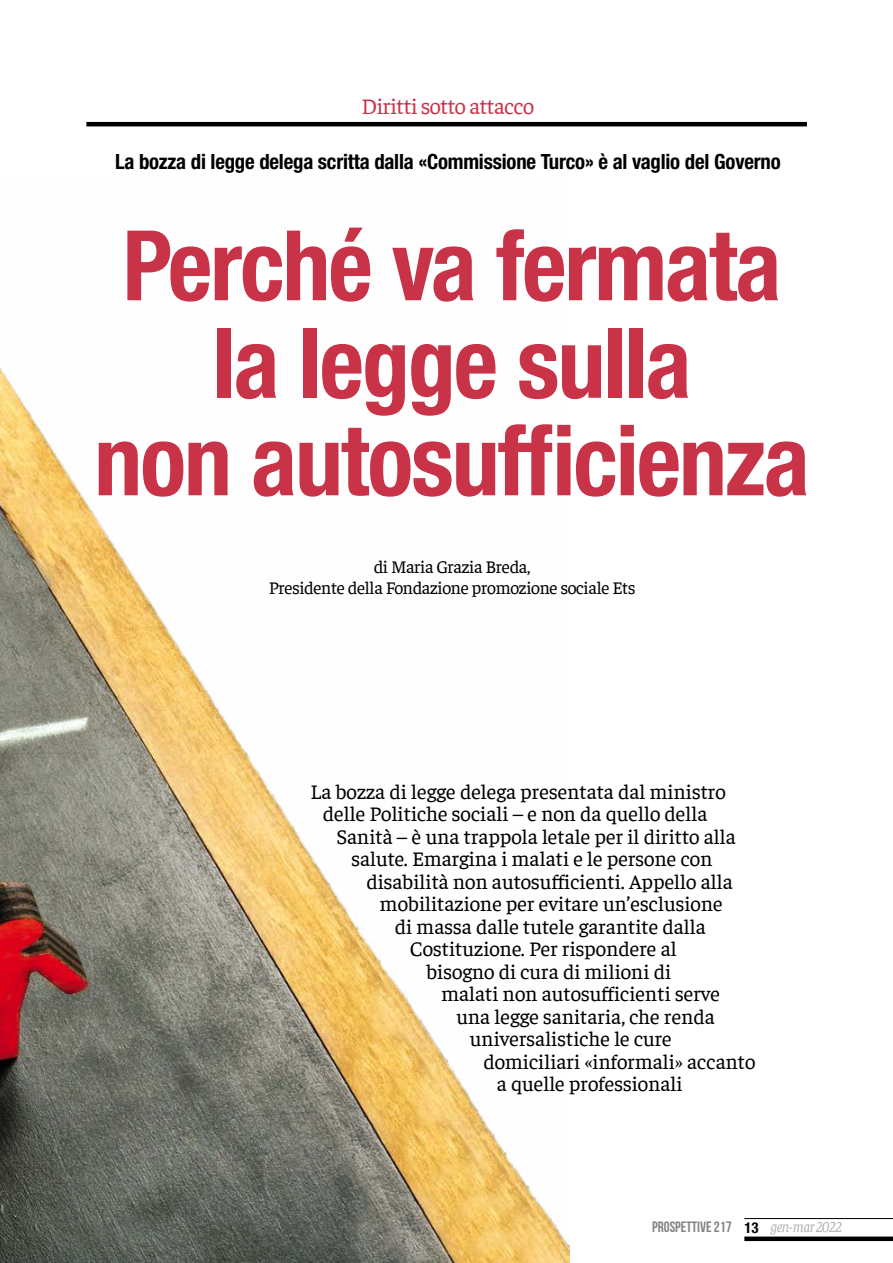
<style>
.page{position:relative;width:893px;height:1263px;background:#fff}
.page>*{position:absolute;margin:0;border:0;box-sizing:border-box;transform-origin:0 0}
.t1{font:700 condensed 97.5px/97.5px "Helvetica Neue LT Std";letter-spacing:-.02em;color:#c93348;text-align:center}
.t2{font:22.5px "Faustina";letter-spacing:-.02em;color:#c93348}
.t3{font:21px "Faustina";color:#000}
.t4{font:700 condensed 21px "Helvetica Neue LT Std";letter-spacing:-.01em;color:#000}
.t5{font:18px/21px "Faustina";letter-spacing:-.02em;color:#000;text-align:center}
.t6{font:15px "Bebas Neue";color:#818386}
.s1{font-family:"Helvetica Neue LT Std";font-weight:700;font-stretch:condensed;color:#000}
.s2{font-family:"Faustina";font-style:italic;color:#aeb0b3}
</style>
<div class="page">
<img style="left:0;top:367px;width:570px;height:896px">
<hr style="left:86px;top:122px;width:721px;height:4px;background:#000">
<hr style="left:744px;top:1218px;width:149px;height:1px;background:#000">
<div style="left:744px;top:1236px;width:149px;height:5px;background:#000"></div>
<p class="t2" style="left:362px;top:91px;width:174px">Diritti sotto attacco</p>
<p class="t4" style="left:115px;top:149px;width:667px">La bozza di legge delega scritta dalla «Commissione Turco» è al vaglio del Governo</p>
<h1 class="t1" style="left:94px;top:216px;width:717px">Perché va fermata la legge sulla<br>non autosufficienza</h1>
<p class="t5" style="left:269px;top:555px;width:368px">di Maria Grazia Breda,<br>Presidente della Fondazione promozione sociale Ets</p>
<p class="t3" style="left:310px;top:778px;width:417px">La bozza di legge delega presentata dal ministro</p>
<p class="t3" style="left:323px;top:800px;width:386px">delle Politiche sociali – e non da quello della</p>
<p class="t3" style="left:336px;top:823px;width:401px">Sanità – è una trappola letale per il diritto alla</p>
<p class="t3" style="left:351px;top:845px;width:363px">salute. Emargina i malati e le persone con</p>
<p class="t3" style="left:366px;top:867px;width:368px">disabilità non autosufficienti. Appello alla</p>
<p class="t3" style="left:380px;top:890px;width:344px">mobilitazione per evitare un’esclusione</p>
<p class="t3" style="left:395px;top:912px;width:313px">di massa dalle tutele garantite dalla</p>
<p class="t3" style="left:410px;top:935px;width:268px">Costituzione. Per rispondere al</p>
<p class="t3" style="left:426px;top:957px;width:246px">bisogno di cura di milioni di</p>
<p class="t3" style="left:441px;top:980px;width:280px">malati non autosufficienti serve</p>
<p class="t3" style="left:456px;top:1002px;width:260px">una legge sanitaria, che renda</p>
<p class="t3" style="left:470px;top:1025px;width:204px">universalistiche le cure</p>
<p class="t3" style="left:483px;top:1047px;width:274px">domiciliari «informali» accanto</p>
<p class="t3" style="left:497px;top:1070px;width:187px">a quelle professionali</p>
<p class="t6" style="left:652px;top:1219px;width:191px">PROSPETTIVE 217 <span class="s1">13</span> <span class="s2">gen-mar 2022</span></p>
</div>
